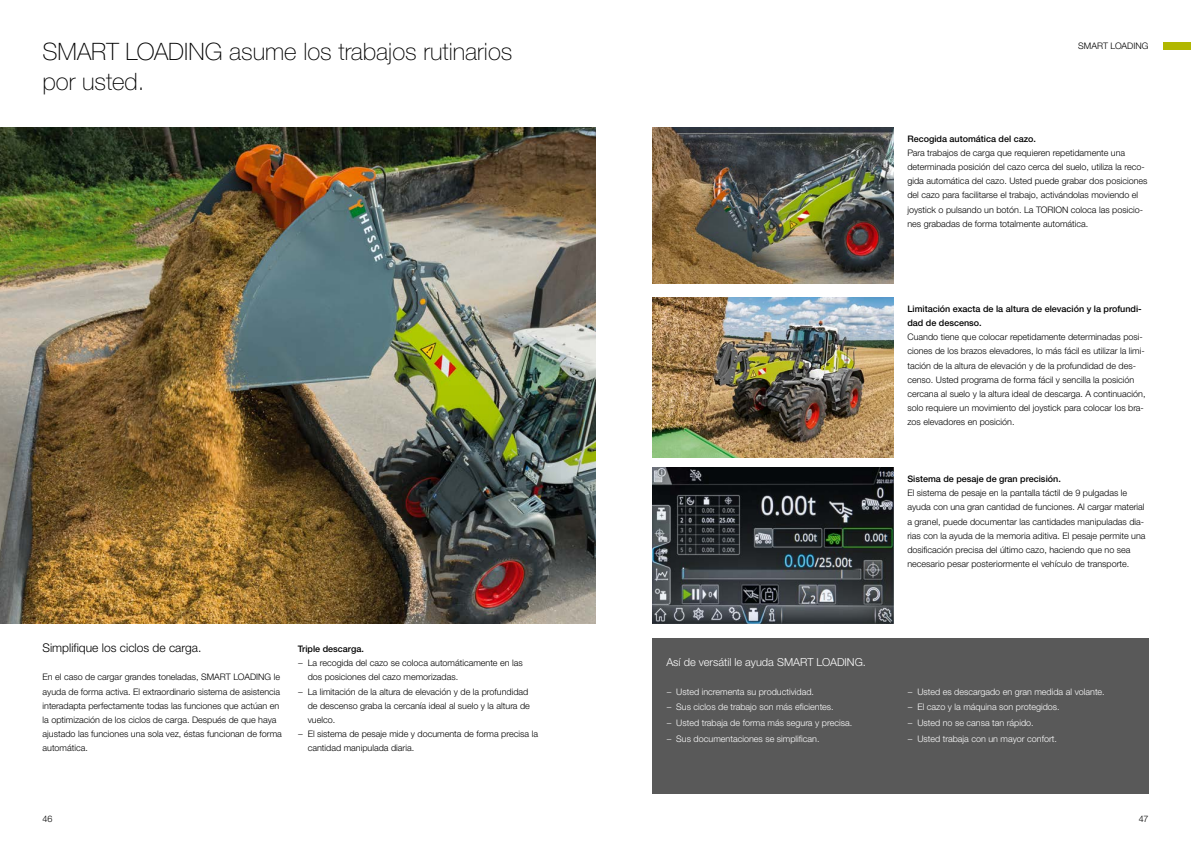
<style>
.page{position:relative;width:1191px;height:842px;background:#fff}
.page>*{position:absolute;margin:0;border:0;box-sizing:border-box;transform-origin:0 0}
.t1{font:100 24px/30px "CLAAS Helvetica Neue";color:#000}
.t2{font:300 12px "CLAAS Helvetica Neue";color:#000}
.t3{font:300 11px "CLAAS Helvetica Neue";color:#fff}
.t4{font:300 9px/14.2px "CLAAS Helvetica Neue";color:#000}
.t5{font:300 9px/15.8px "CLAAS Helvetica Neue";color:#fff}
.t6{font:500 9px/14.2px "CLAAS Helvetica Neue";color:#000}
</style>
<div class="page">
<div style="left:1162px;top:43px;width:29px;height:7px;background:#b1b700"></div>
<img style="left:0;top:128px;width:595px;height:496px">
<img style="left:652px;top:128px;width:241px;height:155px">
<img style="left:652px;top:298px;width:241px;height:160px">
<img style="left:652px;top:468px;width:241px;height:156px">
<div style="left:652px;top:638px;width:496px;height:156px;background:#595959"></div>
<h1 class="t1" style="left:43px;top:37px;width:471px">SMART LOADING asume los trabajos rutinarios por usted.</h1>
<h2 class="t2" style="left:43px;top:640px;width:160px">Simplifique los ciclos de carga.</h2>
<p class="t4" style="left:43px;top:670px;width:241px">En el caso de cargar grandes toneladas, SMART LOADING le ayuda de forma activa. El extraordinario sistema de asistencia interadapta perfectamente todas las funciones que actúan en la optimización de los ciclos de carga. Después de que haya ajustado las funciones una sola vez, éstas funcionan de forma automática.</p>
<p class="t6" style="left:298px;top:642px;width:68px">Triple descarga.</p>
<p class="t4" style="left:298px;top:656px;width:226px">− La recogida del cazo se coloca automáticamente en las</p>
<p class="t4" style="left:308px;top:670px;width:152px">dos posiciones del cazo memorizadas.</p>
<p class="t4" style="left:298px;top:684px;width:232px">− La limitación de la altura de elevación y de la profundidad</p>
<p class="t4" style="left:308px;top:699px;width:224px">de descenso graba la cercanía ideal al suelo y la altura de</p>
<p class="t4" style="left:308px;top:713px;width:29px">vuelco.</p>
<p class="t4" style="left:298px;top:727px;width:242px">− El sistema de pesaje mide y documenta de forma precisa la</p>
<p class="t4" style="left:308px;top:741px;width:108px">cantidad manipulada diaria.</p>
<p class="t4" style="left:1078px;top:39px;width:72px">SMART LOADING</p>
<p class="t6" style="left:907px;top:132px;width:130px">Recogida automática del cazo.</p>
<p class="t4" style="left:907px;top:146px;width:242px">Para trabajos de carga que requieren repetidamente una determinada posición del cazo cerca del suelo, utiliza la reco&shy;gida automática del cazo. Usted puede grabar dos posiciones del cazo para facilitarse el trabajo, activándolas moviendo el joystick o pulsando un botón. La TORION coloca las posicio&shy;nes grabadas de forma totalmente automática.</p>
<p class="t6" style="left:907px;top:302px;width:236px">Limitación exacta de la altura de elevación y la profundi&shy;dad de descenso.</p>
<p class="t4" style="left:907px;top:330px;width:240px">Cuando tiene que colocar repetidamente determinadas posi&shy;ciones de los brazos elevadores, lo más fácil es utilizar la limi&shy;tación de la altura de elevación y de la profundidad de des&shy;censo. Usted programa de forma fácil y sencilla la posición cercana al suelo y la altura ideal de descarga. A continuación, solo requiere un movimiento del joystick para colocar los bra&shy;zos elevadores en posición.</p>
<p class="t3" style="left:666px;top:655px;width:201px">Así de versátil le ayuda SMART LOADING.</p>
<p class="t6" style="left:907px;top:472px;width:155px">Sistema de pesaje de gran precisión.</p>
<p class="t4" style="left:907px;top:486px;width:240px">El sistema de pesaje en la pantalla táctil de 9 pulgadas le ayuda con una gran cantidad de funciones. Al cargar material a granel, puede documentar las cantidades manipuladas dia&shy;rias con la ayuda de la memoria aditiva. El pesaje permite una dosificación precisa del último cazo, haciendo que no sea necesario pesar posteriormente el vehículo de transporte.</p>
<p class="t5" style="left:666px;top:684px;width:187px">− Usted incrementa su productividad.<br>− Sus ciclos de trabajo son más eficientes.<br>− Usted trabaja de forma más segura y precisa. − Sus documentaciones se simplifican.</p>
<p class="t5" style="left:907px;top:684px;width:199px">− Usted es descargado en gran medida al volante. − El cazo y la máquina son protegidos.<br>− Usted no se cansa tan rápido.<br>− Usted trabaja con un mayor confort.</p>
<p class="t4" style="left:43px;top:812px;width:12px">46</p>
<p class="t4" style="left:1138px;top:812px;width:11px">47</p>
</div>
